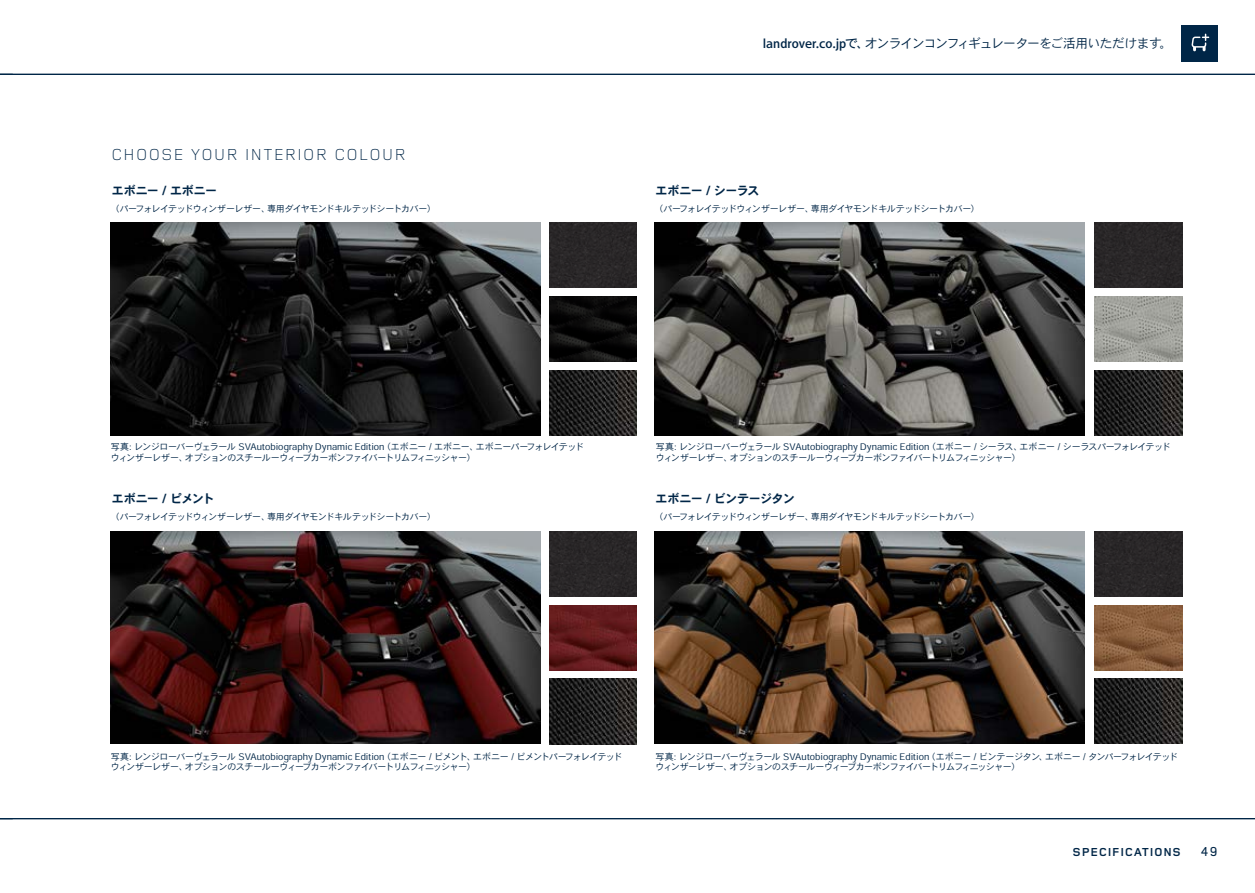
<style>
.page{position:relative;width:1255px;height:893px;background:#fff}
.page>*{position:absolute;margin:0;border:0;box-sizing:border-box;transform-origin:0 0}
.t1{font:300 16.5px "Land Rover Wide";letter-spacing:.005em;color:#002647}
.t2{font:500 13.5px "Land Rover Wide";color:#002647}
.t3{font:12.75px "Heisei Kaku Go Std W3";letter-spacing:-.065em;color:#002647}
.t4{font:12px "Heisei Kaku Go Std W7";letter-spacing:-.025em;color:#002647}
.t5{font:700 12px "Land Rover Wide";color:#002647}
.t6{font:12px "Heisei Kaku Go Std W7";letter-spacing:-.065em;color:#002647}
.t7{font:9px/10.5px "Heisei Kaku Go Std W3";letter-spacing:-.05em;color:#002647}
.s1{font-family:"Heisei Kaku Go Std W5"}
</style>
<div class="page">
<div style="left:1094px;top:531px;width:88px;height:65px;background:#292728"></div>
<div style="left:549px;top:531px;width:87px;height:65px;background:#292728"></div>
<div style="left:1094px;top:223px;width:88px;height:65px;background:#292728"></div>
<div style="left:549px;top:223px;width:87px;height:65px;background:#292728"></div>
<img style="left:111px;top:223px;width:429px;height:212px">
<img style="left:111px;top:531px;width:429px;height:213px">
<img style="left:654px;top:531px;width:430px;height:213px">
<img style="left:654px;top:223px;width:430px;height:212px">
<img style="left:1094px;top:679px;width:88px;height:65px">
<img style="left:549px;top:370px;width:87px;height:65px">
<img style="left:1094px;top:370px;width:88px;height:65px">
<img style="left:549px;top:679px;width:87px;height:65px">
<img style="left:549px;top:605px;width:87px;height:65px">
<img style="left:1094px;top:605px;width:88px;height:65px">
<img style="left:549px;top:296px;width:87px;height:65px">
<img style="left:1094px;top:296px;width:88px;height:65px">
<div style="left:1181px;top:25px;width:36px;height:37px;background:#002647"></div>
<svg style="left:1191px;top:34px;width:18px;height:17px"></svg>
<hr style="left:0;top:74px;width:1254px;height:1px;background:#002647">
<hr style="left:0;top:818px;width:1254px;height:1px;background:#002647">
<h1 class="t1" style="left:111px;top:144px;width:297px">CHOOSE YOUR INTERIOR COLOUR</h1>
<h3 class="t4" style="left:112px;top:183px;width:107px">エボニー / エボニー</h3>
<p class="t7" style="left:111px;top:203px;width:326px">（パーフォレイテッドウィンザーレザー、専用ダイヤモンドキルテッドシートカバー）</p>
<h3 class="t3" style="left:763px;top:35px;width:411px"><span class="s1">landrover.co.jpで、</span>オンラインコンフィギュレーターをご活用いただけます。</h3>
<h3 class="t4" style="left:655px;top:183px;width:105px">エボニー / シーラス</h3>
<p class="t7" style="left:654px;top:203px;width:326px">（パーフォレイテッドウィンザーレザー、専用ダイヤモンドキルテッドシートカバー）</p>
<p class="t7" style="left:111px;top:442px;width:475px">写真: レンジローバーヴェラール SVAutobiography Dynamic Edition（エボニー / エボニー、エボニーパーフォレイテッドウィンザーレザー、オプションのスチールーウィーブカーボンファイバートリムフィニッシャー）</p>
<p class="t7" style="left:655px;top:442px;width:516px">写真: レンジローバーヴェラール SVAutobiography Dynamic Edition（エボニー / シーラス、エボニー / シーラスパーフォレイテッドウィンザーレザー、オプションのスチールーウィーブカーボンファイバートリムフィニッシャー）</p>
<h3 class="t6" style="left:112px;top:491px;width:104px">エボニー / ピメント</h3>
<p class="t7" style="left:111px;top:511px;width:326px">（パーフォレイテッドウィンザーレザー、専用ダイヤモンドキルテッドシートカバー）</p>
<h3 class="t4" style="left:655px;top:491px;width:141px">エボニー / ビンテージタン</h3>
<p class="t7" style="left:654px;top:511px;width:326px">（パーフォレイテッドウィンザーレザー、専用ダイヤモンドキルテッドシートカバー）</p>
<p class="t7" style="left:111px;top:751px;width:513px">写真: レンジローバーヴェラール SVAutobiography Dynamic Edition（エボニー / ピメント、エボニー / ピメントパーフォレイテッドウィンザーレザー、オプションのスチールーウィーブカーボンファイバートリムフィニッシャー）</p>
<p class="t7" style="left:655px;top:751px;width:524px">写真: レンジローバーヴェラール SVAutobiography Dynamic Edition（エボニー / ビンテージタン、エボニー / タンパーフォレイテッドウィンザーレザー、オプションのスチールーウィーブカーボンファイバートリムフィニッシャー）</p>
<h3 class="t5" style="left:1072px;top:843px;width:111px">SPECIFICATIONS</h3>
<h2 class="t2" style="left:1199px;top:842px;width:20px">49</h2>
</div>
